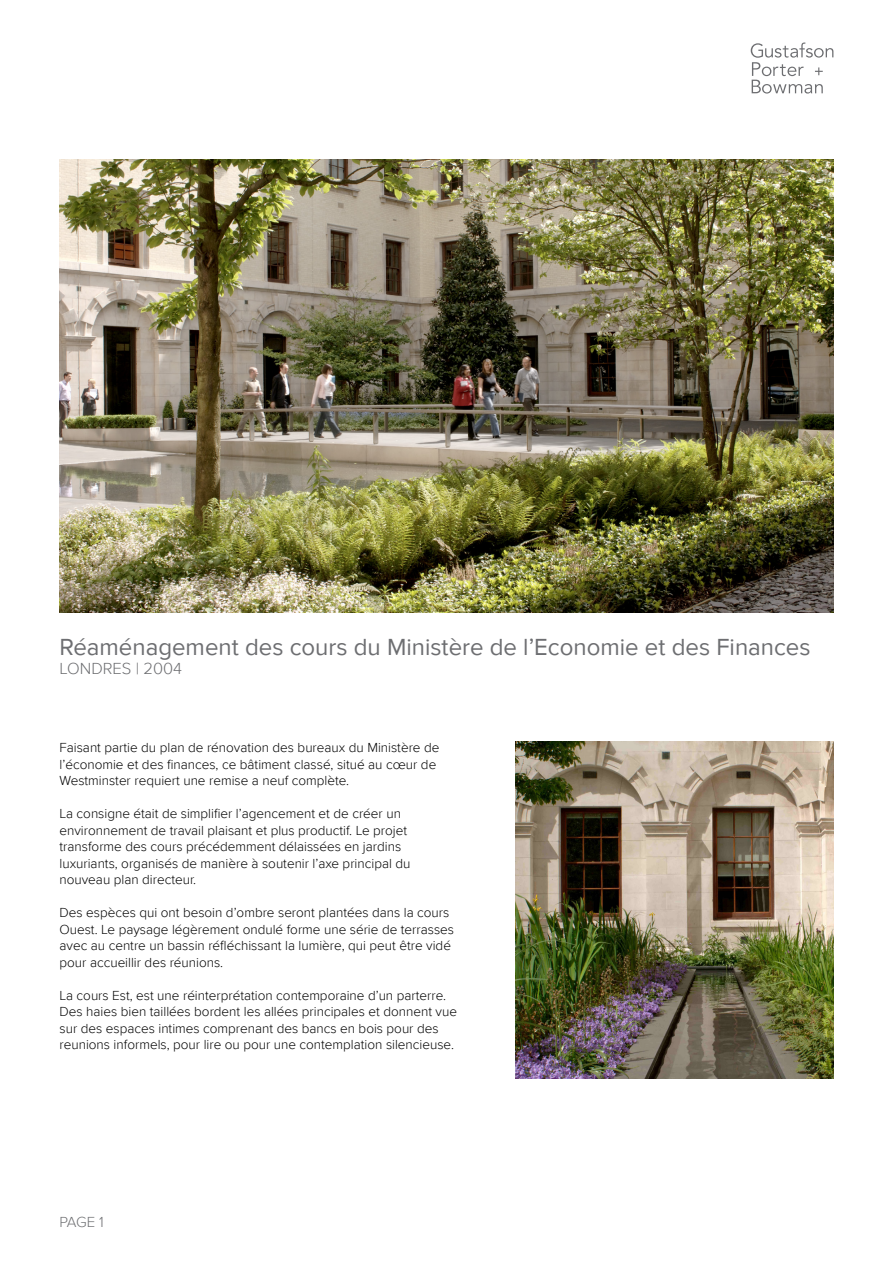
<style>
.page{position:relative;width:893px;height:1263px;background:#fff}
.page>*{position:absolute;margin:0;border:0;box-sizing:border-box;transform-origin:0 0}
.HEADING{font:24px "Proxima Nova";color:#6d6e71}
.HEADING-2{font:300 16.5px "Proxima Nova";color:#6d6e71}
.t1{font:300 15px "Proxima Nova";color:#6d6e71}
.BODY_TEXT{font:300 13.5px/16.5px "Proxima Nova";color:#000}
</style>
<div class="page">
<img style="left:60px;top:159px;width:773px;height:453px">
<img style="left:516px;top:742px;width:317px;height:336px">
<svg style="left:751px;top:43px;width:82px;height:51px"></svg>
<p class="HEADING" style="left:60px;top:629px;width:753px">Réaménagement des cours du Ministère de l’Economie et des Finances</p>
<p class="HEADING-2" style="left:60px;top:656px;width:124px">LONDRES | 2004</p>
<p class="BODY_TEXT" style="left:60px;top:739px;width:381px">Faisant partie du plan de rénovation des bureaux du Ministère de l’économie et des finances, ce bâtiment classé, situé au cœur de<br>Westminster requiert une remise a neuf complète.</p>
<p class="BODY_TEXT" style="left:60px;top:805px;width:352px">La consigne était de simplifier l’agencement et de créer un environnement de travail plaisant et plus productif. Le projet transforme des cours précédemment délaissées en jardins luxuriants, organisés de manière à soutenir l’axe principal du nouveau plan directeur.</p>
<p class="BODY_TEXT" style="left:60px;top:904px;width:396px">Des espèces qui ont besoin d’ombre seront plantées dans la cours Ouest. Le paysage légèrement ondulé forme une série de terrasses avec au centre un bassin réfléchissant la lumière, qui peut être vidé pour accueillir des réunions.</p>
<p class="BODY_TEXT" style="left:60px;top:986px;width:399px">La cours Est, est une réinterprétation contemporaine d’un parterre.<br>Des haies bien taillées bordent les allées principales et donnent vue sur des espaces intimes comprenant des bancs en bois pour des reunions informels, pour lire ou pour une contemplation silencieuse.</p>
<p class="t1" style="left:60px;top:1211px;width:46px">PAGE 1</p>
</div>
